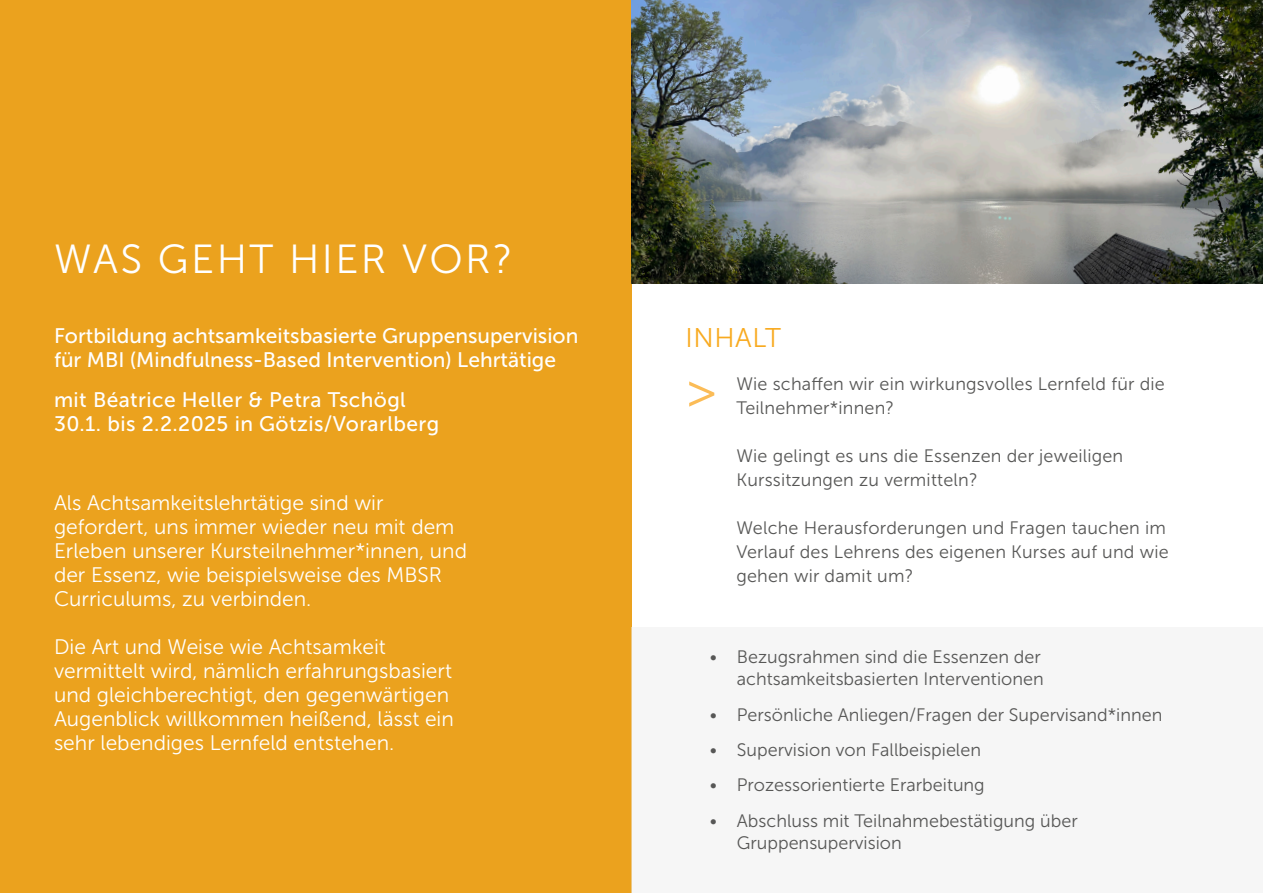
<style>
.page{position:relative;width:1263px;height:893px;background:#fff}
.page>*{position:absolute;margin:0;border:0;box-sizing:border-box;transform-origin:0 0}
.t1{font:55.5px "Museo Sans 300";color:#fbbc57}
.t2{font:40.5px "Museo Sans 300";letter-spacing:.06em;color:#fff}
.t3{font:27px "Museo Sans 300";letter-spacing:.02em;color:#f8aa20}
.t4{font:21px/24px "Museo Sans 300";color:#fff}
.t5{font:21px/24px "Museo Sans 500";color:#fff}
.t6{font:21px/24px "Museo Sans 500";letter-spacing:.02em;color:#fff}
.t7{font:18px/24px "Museo Sans 300";color:#575756}
</style>
<div class="page">
<div style="left:0;top:0;width:631px;height:893px;background:#eba21e"></div>
<div style="left:631px;top:627px;width:632px;height:266px;background:#f6f6f6"></div>
<img style="left:631px;top:0;width:632px;height:283px">
<h2 class="t2" style="left:54px;top:237px;width:460px">WAS GEHT HIER VOR?</h2>
<p class="t5" style="left:54px;top:323px;width:526px">Fortbildung achtsamkeitsbasierte Gruppensupervision für MBI (Mindfulness-Based Intervention) Lehrtätige</p>
<p class="t6" style="left:54px;top:387px;width:387px">mit Béatrice Heller &amp; Petra Tschögl<br>30.1. bis 2.2.2025 in Götzis/Vorarlberg</p>
<p class="t4" style="left:54px;top:491px;width:415px">Als Achtsamkeitslehrtätige sind wir gefordert, uns immer wieder neu mit dem Erleben unserer Kursteilnehmer*innen, und der Essenz, wie beispielsweise des MBSR Curriculums, zu verbinden.</p>
<p class="t4" style="left:54px;top:635px;width:401px">Die Art und Weise wie Achtsamkeit vermittelt wird, nämlich erfahrungsbasiert und gleichberechtigt, den gegenwärtigen Augenblick willkommen heißend, lässt ein sehr lebendiges Lernfeld entstehen.</p>
<h3 class="t3" style="left:686px;top:323px;width:97px">INHALT</h3>
<h1 class="t1" style="left:686px;top:361px;width:33px">&gt;</h1>
<p class="t7" style="left:736px;top:372px;width:430px">Wie schaffen wir ein wirkungsvolles Lernfeld für die<br>Teilnehmer*innen?</p>
<p class="t7" style="left:736px;top:444px;width:388px">Wie gelingt es uns die Essenzen der jeweiligen<br>Kurssitzungen zu vermitteln?</p>
<p class="t7" style="left:736px;top:516px;width:434px">Welche Herausforderungen und Fragen tauchen im<br>Verlauf des Lehrens des eigenen Kurses auf und wie gehen wir damit um?</p>
<p class="t7" style="left:710px;top:646px;width:335px;line-height:22.5px;text-align:right">• Bezugsrahmen sind die Essenzen der achtsamkeitsbasierten Interventionen</p>
<p class="t7" style="left:710px;top:703px;width:454px">• Persönliche Anliegen/Fragen der Supervisand*innen</p>
<p class="t7" style="left:710px;top:738px;width:273px">• Supervision von Fallbeispielen</p>
<p class="t7" style="left:710px;top:773px;width:276px">• Prozessorientierte Erarbeitung</p>
<p class="t7" style="left:737px;top:809px;width:342px;line-height:22.5px;text-indent:-27px">• Abschluss mit Teilnahmebestätigung über<br>Gruppensupervision</p>
</div>
